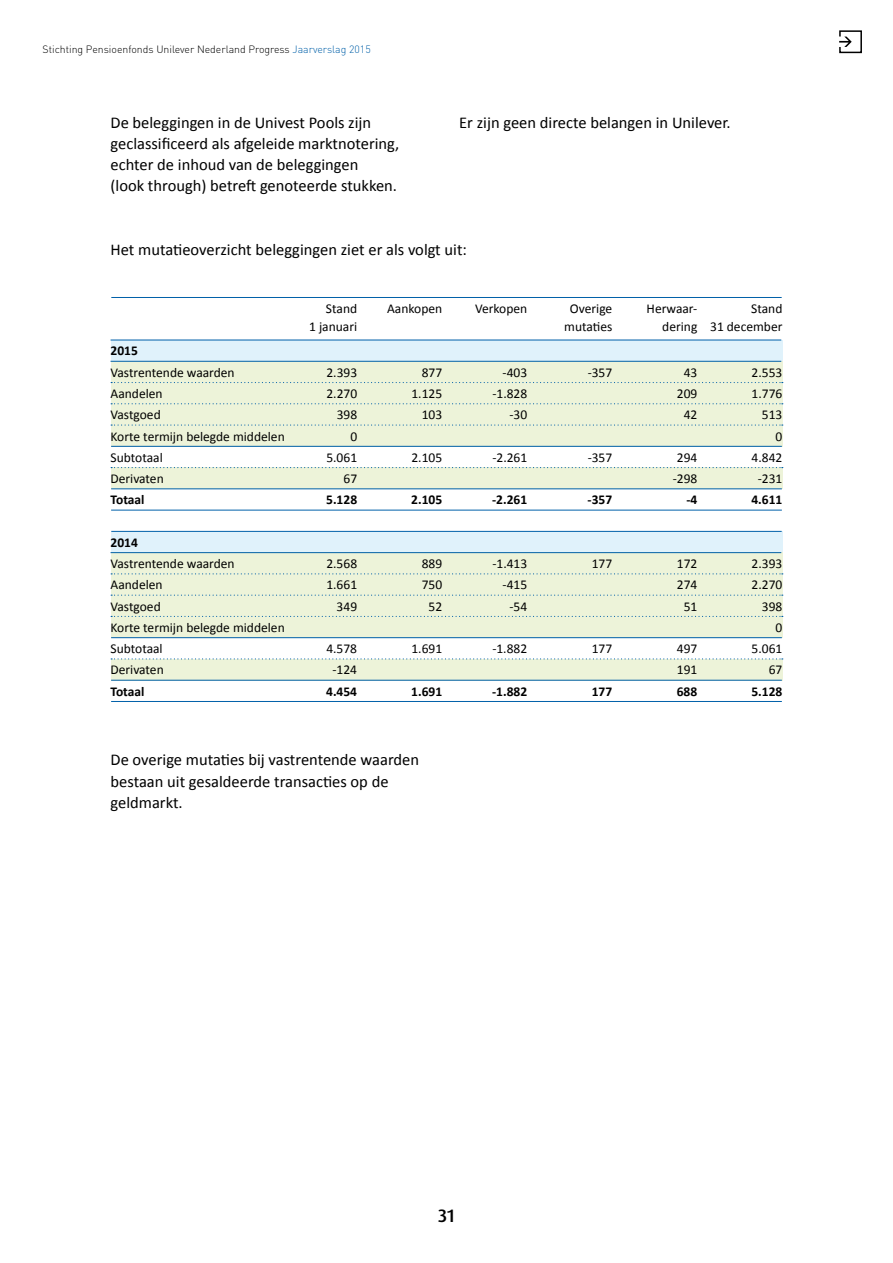
<style>
.page{position:relative;width:893px;height:1263px;background:#fff}
.page>*{position:absolute;margin:0;border:0;box-sizing:border-box;transform-origin:0 0}
.t1{font:500 18px "Dax Pro";color:#000}
.t2{font:16.5px/21.3px "Calibri";color:#000}
.t3{font:13.5px "Calibri";color:#000}
.t4{font:700 13.5px "Calibri";color:#000}
.t5{font:300 10.5px "DIN";color:#000}
.s1{color:#0060a9}
</style>
<div class="page">
<svg style="left:839px;top:30px;width:23px;height:24px"></svg>
<div style="left:111px;top:340px;width:671px;height:21px;background:#e0f2fb"></div>
<div style="left:111px;top:531px;width:671px;height:22px;background:#e0f2fb"></div>
<div style="left:111px;top:361px;width:671px;height:85px;background:#edf3d9"></div>
<div style="left:111px;top:553px;width:671px;height:85px;background:#edf3d9"></div>
<div style="left:111px;top:468px;width:671px;height:21px;background:#edf3d9"></div>
<div style="left:111px;top:659px;width:671px;height:21px;background:#edf3d9"></div>
<hr style="left:111px;top:297px;width:671px;height:1px;background:#0060a9">
<hr style="left:111px;top:531px;width:671px;height:1px;background:#0060a9">
<hr style="left:111px;top:361px;width:670px;height:1px;background:#0060a9">
<hr style="left:111px;top:340px;width:670px;height:1px;background:#0060a9">
<hr style="left:111px;top:552px;width:670px;height:1px;background:#0060a9">
<svg style="left:111px;top:382px;width:672px;height:1px"></svg>
<svg style="left:111px;top:573px;width:672px;height:1px"></svg>
<svg style="left:111px;top:403px;width:672px;height:1px"></svg>
<svg style="left:111px;top:595px;width:672px;height:1px"></svg>
<svg style="left:111px;top:424px;width:672px;height:2px"></svg>
<svg style="left:111px;top:616px;width:672px;height:1px"></svg>
<svg style="left:111px;top:467px;width:672px;height:1px"></svg>
<svg style="left:111px;top:658px;width:672px;height:1px"></svg>
<hr style="left:111px;top:488px;width:671px;height:1px;background:#0060a9">
<hr style="left:111px;top:446px;width:671px;height:1px;background:#0060a9">
<hr style="left:111px;top:680px;width:671px;height:1px;background:#0060a9">
<hr style="left:111px;top:637px;width:671px;height:1px;background:#0060a9">
<hr style="left:111px;top:510px;width:671px;height:1px;background:#0060a9">
<hr style="left:111px;top:701px;width:671px;height:1px;background:#0060a9">
<p class="t5" style="left:43px;top:43px;width:330px">Stichting Pensioenfonds Unilever Nederland Progress <span class="s1">Jaarverslag 2015</span></p>
<p class="t2" style="left:111px;top:111px;width:290px">De beleggingen in de Univest Pools zijn geclassificeerd als afgeleide marktnotering, echter de inhoud van de beleggingen<br>(look through) betreft genoteerde stukken.</p>
<p class="t2" style="left:459px;top:111px;width:273px">Er zijn geen directe belangen in Unilever.</p>
<p class="t2" style="left:111px;top:238px;width:358px">Het mutatieoverzicht beleggingen ziet er als volgt uit:</p>
<p class="t3" style="left:326px;top:300px;width:33px">Stand</p>
<p class="t3" style="left:387px;top:300px;width:57px">Aankopen</p>
<p class="t3" style="left:475px;top:300px;width:54px">Verkopen</p>
<p class="t3" style="left:570px;top:300px;width:44px">Overige</p>
<p class="t3" style="left:647px;top:300px;width:52px">Herwaar-</p>
<p class="t3" style="left:751px;top:300px;width:33px">Stand</p>
<p class="t3" style="left:309px;top:318px;width:50px">1 januari</p>
<p class="t3" style="left:564px;top:318px;width:50px">mutaties</p>
<p class="t3" style="left:662px;top:318px;width:122px">dering 31 december</p>
<p class="t4" style="left:111px;top:343px;width:29px">2015</p>
<p class="t3" style="left:111px;top:364px;width:126px">Vastrentende waarden</p>
<p class="t3" style="left:326px;top:364px;width:32px">2.393</p>
<p class="t3" style="left:422px;top:364px;width:22px">877</p>
<p class="t3" style="left:503px;top:364px;width:26px">-403</p>
<p class="t3" style="left:588px;top:364px;width:26px">-357</p>
<p class="t3" style="left:684px;top:364px;width:15px">43</p>
<p class="t3" style="left:752px;top:364px;width:32px">2.553</p>
<p class="t3" style="left:111px;top:385px;width:54px">Aandelen</p>
<p class="t3" style="left:326px;top:385px;width:32px">2.270</p>
<p class="t3" style="left:411px;top:385px;width:32px">1.125</p>
<p class="t3" style="left:492px;top:385px;width:36px">-1.828</p>
<p class="t3" style="left:677px;top:385px;width:22px">209</p>
<p class="t3" style="left:752px;top:385px;width:32px">1.776</p>
<p class="t3" style="left:111px;top:406px;width:52px">Vastgoed</p>
<p class="t3" style="left:337px;top:406px;width:22px">398</p>
<p class="t3" style="left:422px;top:406px;width:22px">103</p>
<p class="t3" style="left:509px;top:406px;width:19px">-30</p>
<p class="t3" style="left:684px;top:406px;width:15px">42</p>
<p class="t3" style="left:762px;top:406px;width:22px">513</p>
<p class="t3" style="left:111px;top:428px;width:176px">Korte termijn belegde middelen</p>
<p class="t3" style="left:350px;top:428px;width:8px">0</p>
<p class="t3" style="left:776px;top:428px;width:8px">0</p>
<p class="t3" style="left:111px;top:449px;width:54px">Subtotaal</p>
<p class="t3" style="left:326px;top:449px;width:32px">5.061</p>
<p class="t3" style="left:411px;top:449px;width:32px">2.105</p>
<p class="t3" style="left:492px;top:449px;width:36px">-2.261</p>
<p class="t3" style="left:588px;top:449px;width:26px">-357</p>
<p class="t3" style="left:677px;top:449px;width:22px">294</p>
<p class="t3" style="left:752px;top:449px;width:32px">4.842</p>
<p class="t3" style="left:111px;top:470px;width:55px">Derivaten</p>
<p class="t3" style="left:343px;top:470px;width:15px">67</p>
<p class="t3" style="left:673px;top:470px;width:26px">-298</p>
<p class="t3" style="left:758px;top:470px;width:26px">-231</p>
<p class="t4" style="left:111px;top:491px;width:35px">Totaal</p>
<p class="t4" style="left:326px;top:491px;width:32px">5.128</p>
<p class="t4" style="left:411px;top:491px;width:32px">2.105</p>
<p class="t4" style="left:492px;top:491px;width:37px">-2.261</p>
<p class="t4" style="left:588px;top:491px;width:26px">-357</p>
<p class="t4" style="left:686px;top:491px;width:12px">-4</p>
<p class="t4" style="left:751px;top:491px;width:32px">4.611</p>
<p class="t4" style="left:111px;top:534px;width:29px">2014</p>
<p class="t3" style="left:111px;top:555px;width:126px">Vastrentende waarden</p>
<p class="t3" style="left:326px;top:555px;width:32px">2.568</p>
<p class="t3" style="left:422px;top:555px;width:22px">889</p>
<p class="t3" style="left:492px;top:555px;width:36px">-1.413</p>
<p class="t3" style="left:592px;top:555px;width:22px">177</p>
<p class="t3" style="left:677px;top:555px;width:22px">172</p>
<p class="t3" style="left:752px;top:555px;width:32px">2.393</p>
<p class="t3" style="left:111px;top:576px;width:54px">Aandelen</p>
<p class="t3" style="left:326px;top:576px;width:32px">1.661</p>
<p class="t3" style="left:422px;top:576px;width:22px">750</p>
<p class="t3" style="left:503px;top:576px;width:26px">-415</p>
<p class="t3" style="left:677px;top:576px;width:22px">274</p>
<p class="t3" style="left:752px;top:576px;width:32px">2.270</p>
<p class="t3" style="left:111px;top:598px;width:52px">Vastgoed</p>
<p class="t3" style="left:337px;top:598px;width:22px">349</p>
<p class="t3" style="left:429px;top:598px;width:15px">52</p>
<p class="t3" style="left:509px;top:598px;width:19px">-54</p>
<p class="t3" style="left:684px;top:598px;width:15px">51</p>
<p class="t3" style="left:762px;top:598px;width:22px">398</p>
<p class="t3" style="left:111px;top:619px;width:176px">Korte termijn belegde middelen</p>
<p class="t3" style="left:775px;top:619px;width:8px">0</p>
<p class="t3" style="left:111px;top:640px;width:54px">Subtotaal</p>
<p class="t3" style="left:326px;top:640px;width:32px">4.578</p>
<p class="t3" style="left:411px;top:640px;width:32px">1.691</p>
<p class="t3" style="left:492px;top:640px;width:36px">-1.882</p>
<p class="t3" style="left:592px;top:640px;width:22px">177</p>
<p class="t3" style="left:677px;top:640px;width:22px">497</p>
<p class="t3" style="left:752px;top:640px;width:32px">5.061</p>
<p class="t3" style="left:111px;top:662px;width:55px">Derivaten</p>
<p class="t3" style="left:332px;top:662px;width:26px">-124</p>
<p class="t3" style="left:677px;top:662px;width:22px">191</p>
<p class="t3" style="left:769px;top:662px;width:15px">67</p>
<p class="t4" style="left:111px;top:683px;width:35px">Totaal</p>
<p class="t4" style="left:326px;top:683px;width:32px">4.454</p>
<p class="t4" style="left:411px;top:683px;width:32px">1.691</p>
<p class="t4" style="left:492px;top:683px;width:37px">-1.882</p>
<p class="t4" style="left:592px;top:683px;width:22px">177</p>
<p class="t4" style="left:677px;top:683px;width:22px">688</p>
<p class="t4" style="left:751px;top:683px;width:32px">5.128</p>
<p class="t2" style="left:111px;top:748px;width:310px">De overige mutaties bij vastrentende waarden bestaan uit gesaldeerde transacties op de geldmarkt.</p>
<h1 class="t1" style="left:438px;top:1204px;width:18px">31</h1>
</div>
